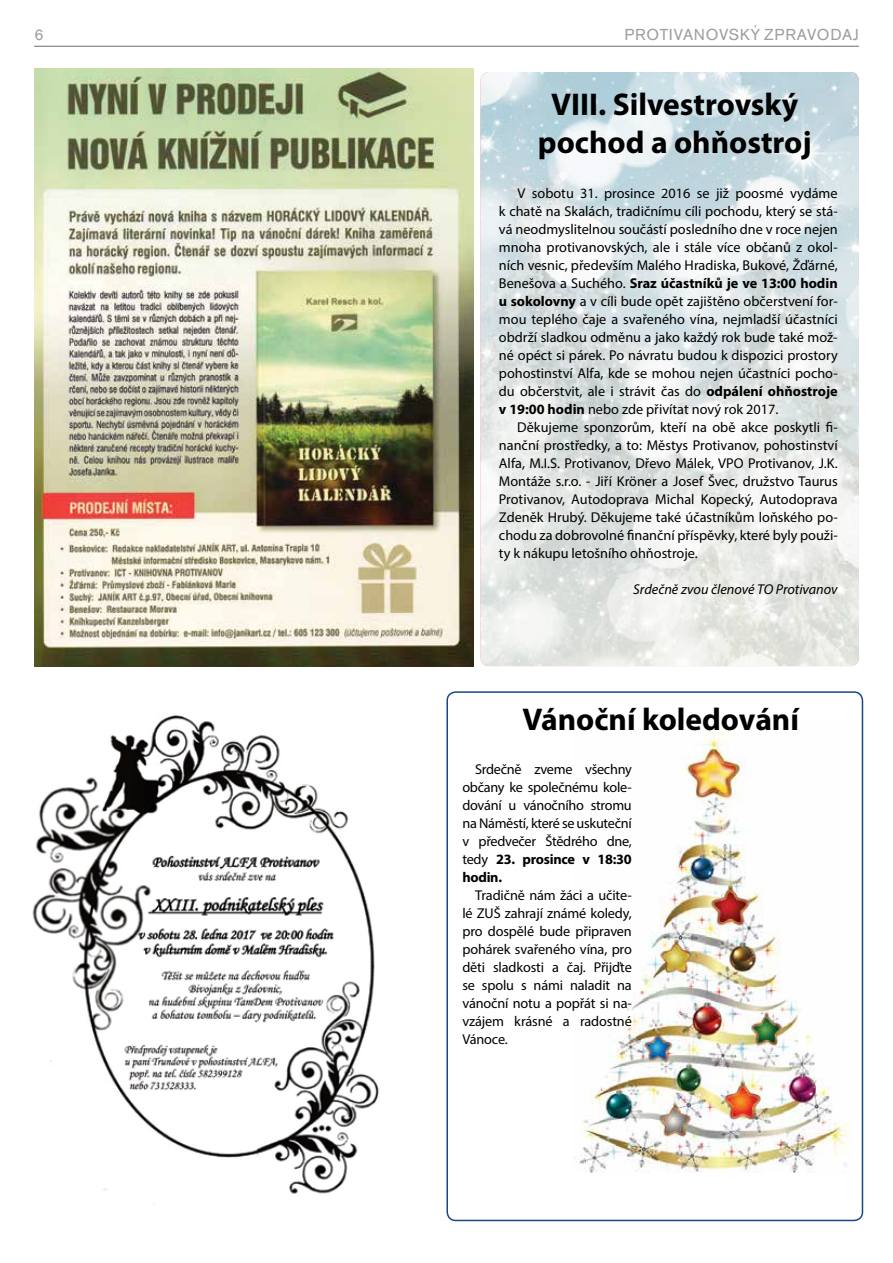
<style>
.page{position:relative;width:893px;height:1263px;background:#fff}
.page>*{position:absolute;margin:0;border:0;box-sizing:border-box;transform-origin:0 0}
.t1{font:700 31.5px/37.8px "Myriad Pro";color:#000;text-align:center}
.t2{font:16.5px "Accius TEE";letter-spacing:.045em;color:#9d9fa2}
.t3{font:14.25px/18px "Myriad Pro";letter-spacing:-.01em;color:#000;text-align:justify}
.t4{font:italic 14.25px "Myriad Pro";color:#000}
.s1{font-weight:700}
</style>
<div class="page">
<hr style="left:34px;top:46px;width:825px;height:1px;background:#6d6e71">
<div style="left:446px;top:691px;width:417px;height:530px;border:2px solid #1c4587;border-radius:9px"></div>
<img style="left:575px;top:734px;width:275px;height:438px">
<img style="left:34px;top:68px;width:439px;height:598px">
<img style="left:32px;top:715px;width:347px;height:490px">
<img style="left:480px;top:72px;width:379px;height:594px">
<p class="t2" style="left:34px;top:25px;width:11px">6</p>
<p class="t2" style="left:624px;top:25px;width:236px">PROTIVANOVSKÝ ZPRAVODAJ</p>
<h1 class="t1" style="left:538px;top:84px;width:275px">VIII. Silvestrovský pochod a ohňostroj</h1>
<p class="t3" style="left:499px;top:184px;width:340px;text-indent:19px">V sobotu 31. prosince 2016 se již poosmé vydáme k chatě na Skalách, tradičnímu cíli pochodu, který se stá&shy;vá neodmyslitelnou součástí posledního dne v roce nejen mnoha protivanovských, ale i stále více občanů z okol&shy;ních vesnic, především Malého Hradiska, Bukové, Žďárné, Benešova a Suchého. <span class="s1">Sraz účastníků je ve 13:00 hodin u sokolovny</span> a v cíli bude opět zajištěno občerstvení for&shy;mou teplého čaje a svařeného vína, nejmladší účastníci obdrží sladkou odměnu a jako každý rok bude také mož&shy;né opéct si párek. Po návratu budou k dispozici prostory pohostinství Alfa, kde se mohou nejen účastníci pocho&shy;du občerstvit, ale i strávit čas do <span class="s1">odpálení ohňostroje v 19:00 hodin</span> nebo zde přivítat nový rok 2017.</p>
<p class="t3" style="left:499px;top:418px;width:340px;text-indent:18px">Děkujeme sponzorům, kteří na obě akce poskytli fi&shy;nanční prostředky, a to: Městys Protivanov, pohostinství Alfa, M.I.S. Protivanov, Dřevo Málek, VPO Protivanov, J.K.<br>Montáže s.r.o. - Jiří Kröner a Josef Švec, družstvo Taurus Protivanov, Autodoprava Michal Kopecký, Autodoprava Zdeněk Hrubý. Děkujeme také účastníkům loňského po&shy;chodu za dobrovolné finanční příspěvky, které byly použi&shy;ty k nákupu letošního ohňostroje.</p>
<p class="t4" style="left:633px;top:580px;width:206px">Srdečně zvou členové TO Protivanov</p>
<h1 class="t1" style="left:522px;top:699px;width:278px">Vánoční koledování</h1>
<p class="t3" style="left:462px;top:760px;width:171px;text-indent:13px">Srdečně zveme všechny občany ke společnému kole&shy;dování u vánočního stromu na Náměstí, které se uskuteční v předvečer Štědrého dne, tedy <span class="s1">23. prosince v 18:30 hodin.</span></p>
<p class="t3" style="left:462px;top:886px;width:171px;text-indent:13px">Tradičně nám žáci a učite&shy;lé ZUŠ zahrají známé koledy, pro dospělé bude připraven pohárek svařeného vína, pro děti sladkosti a čaj. Přijďte se spolu s námi naladit na vánoční notu a popřát si na&shy;vzájem krásné a radostné Vánoce.</p>
</div>
